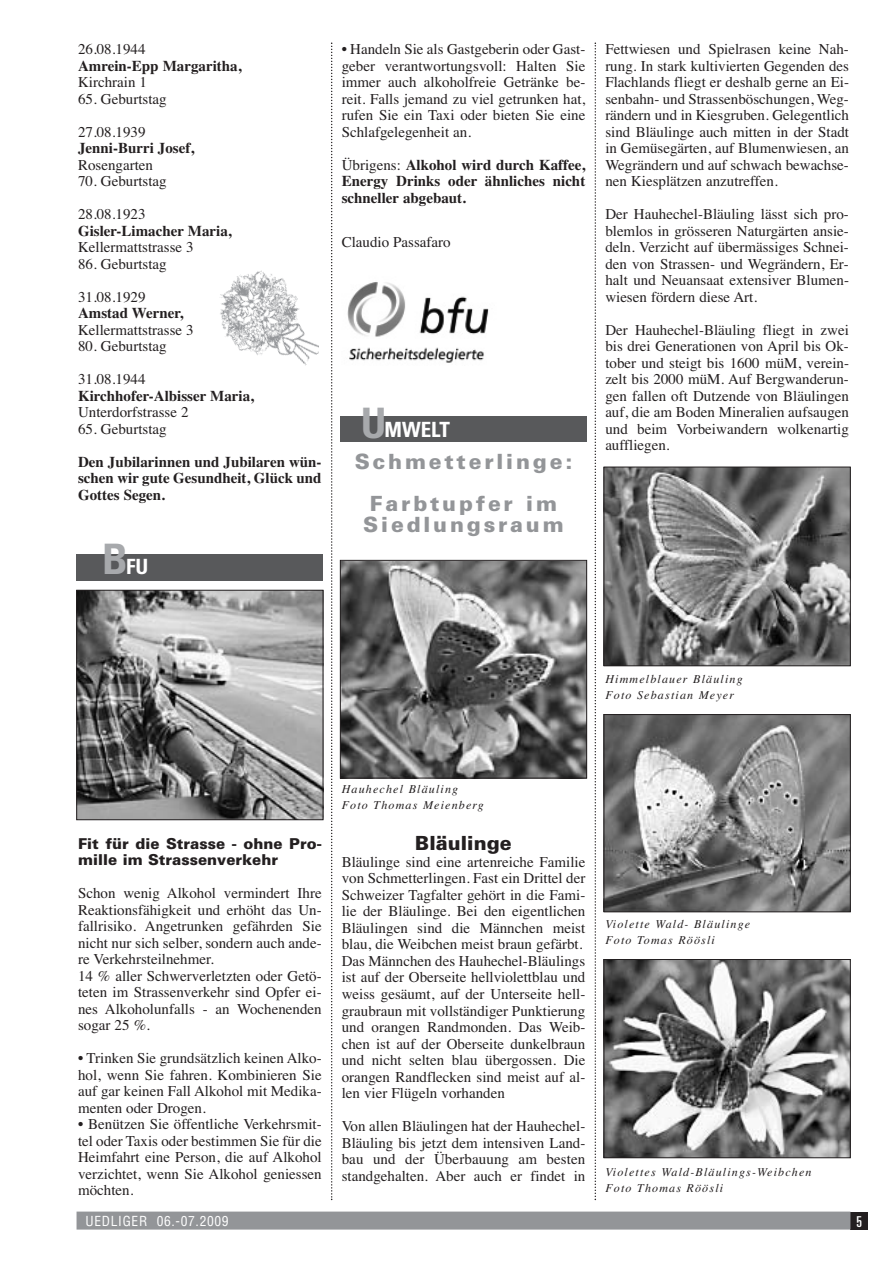
<style>
.page{position:relative;width:893px;height:1263px;background:#fff}
.page>*{position:absolute;margin:0;border:0;box-sizing:border-box;transform-origin:0 0}
.t1{font:900 21px/42px "Univers";letter-spacing:.135em;color:#939598;text-align:center}
.t2{font:700 condensed 21px "Univers";color:#fff}
.t3{font:900 19.5px "Univers";color:#231f20}
.t4{font:15px/16.5px "Times";color:#231f20;text-align:justify}
.t5{font:700 15px/16.5px "Times";color:#231f20;text-align:justify}
.t6{font:900 15px/16.5px "Univers";color:#231f20}
.t7{font:ultra-condensed 15px "Univers";color:#fff}
.t8{font:condensed 13.5px "Helvetica";letter-spacing:.05em;color:#fff}
.t9{font:italic 12px/16.2px "Times";letter-spacing:.095em;color:#231f20}
.s1{font-size:42px;color:#a7a9ac}
.s2{font-weight:400}
</style>
<div class="page">
<div style="left:850px;top:1212px;width:18px;height:17px;background:#231f20"></div>
<div style="left:77px;top:1211px;width:773px;height:18px;background:#939598"></div>
<div style="left:340px;top:416px;width:247px;height:26px;background:#58595b"></div>
<svg style="left:331px;top:43px;width:1px;height:1157px"></svg>
<svg style="left:595px;top:43px;width:1px;height:1157px"></svg>
<img style="left:342px;top:562px;width:243px;height:214px">
<div style="left:340px;top:560px;width:247px;height:218px;border:1px solid #231f20"></div>
<img style="left:606px;top:469px;width:242px;height:195px">
<div style="left:604px;top:467px;width:246px;height:199px;border:1px solid #231f20"></div>
<img style="left:606px;top:716px;width:242px;height:194px">
<div style="left:604px;top:714px;width:246px;height:198px;border:1px solid #231f20"></div>
<img style="left:606px;top:961px;width:242px;height:195px">
<div style="left:604px;top:959px;width:246px;height:199px;border:1px solid #231f20"></div>
<div style="left:77px;top:554px;width:246px;height:27px;background:#58595b"></div>
<img style="left:79px;top:592px;width:242px;height:226px">
<div style="left:77px;top:590px;width:246px;height:230px;border:1px solid #231f20"></div>
<img style="left:347px;top:282px;width:142px;height:81px">
<img style="left:220px;top:270px;width:99px;height:96px">
<p class="t4" style="left:78px;top:42px;width:69px">26.08.1944</p>
<p class="t5" style="left:78px;top:59px;width:165px">Amrein-Epp Margaritha,</p>
<p class="t4" style="left:78px;top:75px;width:71px">Kirchrain 1</p>
<p class="t4" style="left:78px;top:92px;width:90px">65. Geburtstag</p>
<p class="t4" style="left:78px;top:125px;width:69px">27.08.1939</p>
<p class="t5" style="left:78px;top:141px;width:118px">Jenni-Burri Josef,</p>
<p class="t4" style="left:78px;top:158px;width:76px">Rosengarten</p>
<p class="t4" style="left:78px;top:174px;width:90px">70. Geburtstag</p>
<p class="t4" style="left:78px;top:207px;width:69px">28.08.1923</p>
<p class="t5" style="left:78px;top:224px;width:155px">Gisler-Limacher Maria,</p>
<p class="t4" style="left:78px;top:240px;width:117px">Kellermattstrasse 3</p>
<p class="t4" style="left:78px;top:257px;width:90px">86. Geburtstag</p>
<p class="t4" style="left:78px;top:290px;width:69px">31.08.1929</p>
<p class="t5" style="left:78px;top:306px;width:107px">Amstad Werner,</p>
<p class="t4" style="left:78px;top:323px;width:117px">Kellermattstrasse 3</p>
<p class="t4" style="left:78px;top:339px;width:90px">80. Geburtstag</p>
<p class="t4" style="left:78px;top:372px;width:69px">31.08.1944</p>
<p class="t5" style="left:78px;top:389px;width:177px">Kirchhofer-Albisser Maria,</p>
<p class="t4" style="left:78px;top:405px;width:112px">Unterdorfstrasse 2</p>
<p class="t4" style="left:78px;top:422px;width:90px">65. Geburtstag</p>
<p class="t5" style="left:78px;top:455px;width:245px">Den Jubilarinnen und Jubilaren wün&shy;schen wir gute Gesundheit, Glück und Gottes Segen.</p>
<h1 class="t2" style="left:102px;top:559px;width:48px"><span class="s1">B</span>FU</h1>
<p class="t4" style="left:342px;top:42px;width:245px">• Handeln Sie als Gastgeberin oder Gast&shy;geber verantwortungsvoll: Halten Sie immer auch alkoholfreie Getränke be&shy;reit. Falls jemand zu viel getrunken hat, rufen Sie ein Taxi oder bieten Sie eine Schlafgelegenheit an.</p>
<p class="t5" style="left:342px;top:158px;width:245px"><span class="s2">Übrigens:</span> Alkohol wird durch Kaffee, Energy Drinks oder ähnliches nicht schneller abgebaut.</p>
<p class="t4" style="left:342px;top:235px;width:111px">Claudio Passafaro</p>
<h1 class="t2" style="left:361px;top:422px;width:91px"><span class="s1">U</span>MWELT</h1>
<h1 class="t1" style="left:355px;top:442px;width:219px">Schmetterlinge:<br>Farbtupfer im</h1>
<h1 class="t1" style="left:363px;top:505px;width:202px">Siedlungsraum</h1>
<p class="t4" style="left:605px;top:42px;width:245px">Fettwiesen und Spielrasen keine Nah&shy;rung. In stark kultivierten Gegenden des Flachlands fliegt er deshalb gerne an Ei&shy;senbahn- und Strassenböschungen, Weg&shy;rändern und in Kiesgruben. Gelegentlich sind Bläulinge auch mitten in der Stadt in Gemüsegärten, auf Blumenwiesen, an Wegrändern und auf schwach bewachse&shy;nen Kiesplätzen anzutreffen.</p>
<p class="t4" style="left:605px;top:207px;width:245px">Der Hauhechel-Bläuling lässt sich pro&shy;blemlos in grösseren Naturgärten ansie&shy;deln. Verzicht auf übermässiges Schnei&shy;den von Strassen- und Wegrändern, Er&shy;halt und Neuansaat extensiver Blumen&shy;wiesen fördern diese Art.</p>
<p class="t4" style="left:605px;top:323px;width:245px">Der Hauhechel-Bläuling fliegt in zwei bis drei Generationen von April bis Ok&shy;tober und steigt bis 1600 müM, verein&shy;zelt bis 2000 müM. Auf Bergwanderun&shy;gen fallen oft Dutzende von Bläulingen auf, die am Boden Mineralien aufsaugen und beim Vorbeiwandern wolkenartig auffliegen.</p>
<p class="t9" style="left:605px;top:672px;width:139px">Himmelblauer Bläuling<br>Foto Sebastian Meyer</p>
<p class="t6" style="left:78px;top:836px;width:245px">Fit für die Strasse - ohne Pro&shy;mille im Strassenverkehr</p>
<p class="t4" style="left:78px;top:886px;width:245px;text-align:left">Schon wenig Alkohol vermindert Ihre Reaktionsfähigkeit und erhöht das Un&shy;fallrisiko. Angetrunken gefährden Sie nicht nur sich selber, sondern auch ande&shy;re Verkehrsteilnehmer.<br>14 % aller Schwerverletzten oder Getö&shy;teten im Strassenverkehr sind Opfer ei&shy;nes Alkoholunfalls - an Wochenenden sogar 25 %.</p>
<p class="t4" style="left:78px;top:1051px;width:245px">• Trinken Sie grundsätzlich keinen Alko&shy;hol, wenn Sie fahren. Kombinieren Sie auf gar keinen Fall Alkohol mit Medika&shy;menten oder Drogen.</p>
<p class="t4" style="left:78px;top:1117px;width:245px">• Benützen Sie öffentliche Verkehrsmit&shy;tel oder Taxis oder bestimmen Sie für die Heimfahrt eine Person, die auf Alkohol verzichtet, wenn Sie Alkohol geniessen möchten.</p>
<p class="t9" style="left:342px;top:782px;width:144px">Hauhechel Bläuling<br>Foto Thomas Meienberg</p>
<h2 class="t3" style="left:415px;top:836px;width:98px">Bläulinge</h2>
<p class="t4" style="left:342px;top:855px;width:245px;text-align:left">Bläulinge sind eine artenreiche Familie von Schmetterlingen. Fast ein Drittel der Schweizer Tagfalter gehört in die Fami&shy;lie der Bläulinge. Bei den eigentlichen Bläulingen sind die Männchen meist blau, die Weibchen meist braun gefärbt.<br>Das Männchen des Hauhechel-Bläulings ist auf der Oberseite hellviolettblau und weiss gesäumt, auf der Unterseite hell&shy;graubraun mit vollständiger Punktierung und orangen Randmonden. Das Weib&shy;chen ist auf der Oberseite dunkelbraun und nicht selten blau übergossen. Die orangen Randflecken sind meist auf al&shy;len vier Flügeln vorhanden</p>
<p class="t4" style="left:342px;top:1119px;width:245px">Von allen Bläulingen hat der Hauhechel-Bläuling bis jetzt dem intensiven Land&shy;bau und der Überbauung am besten standgehalten. Aber auch er findet in</p>
<p class="t9" style="left:605px;top:917px;width:146px">Violette Wald- Bläulinge<br>Foto Tomas Röösli</p>
<p class="t9" style="left:605px;top:1165px;width:208px">Violettes Wald-Bläulings-Weibchen<br>Foto Thomas Röösli</p>
<p class="t8" style="left:86px;top:1215px;width:145px">UEDLIGER 06.-07.2009</p>
<p class="t7" style="left:856px;top:1216px;width:7px">5</p>
</div>
